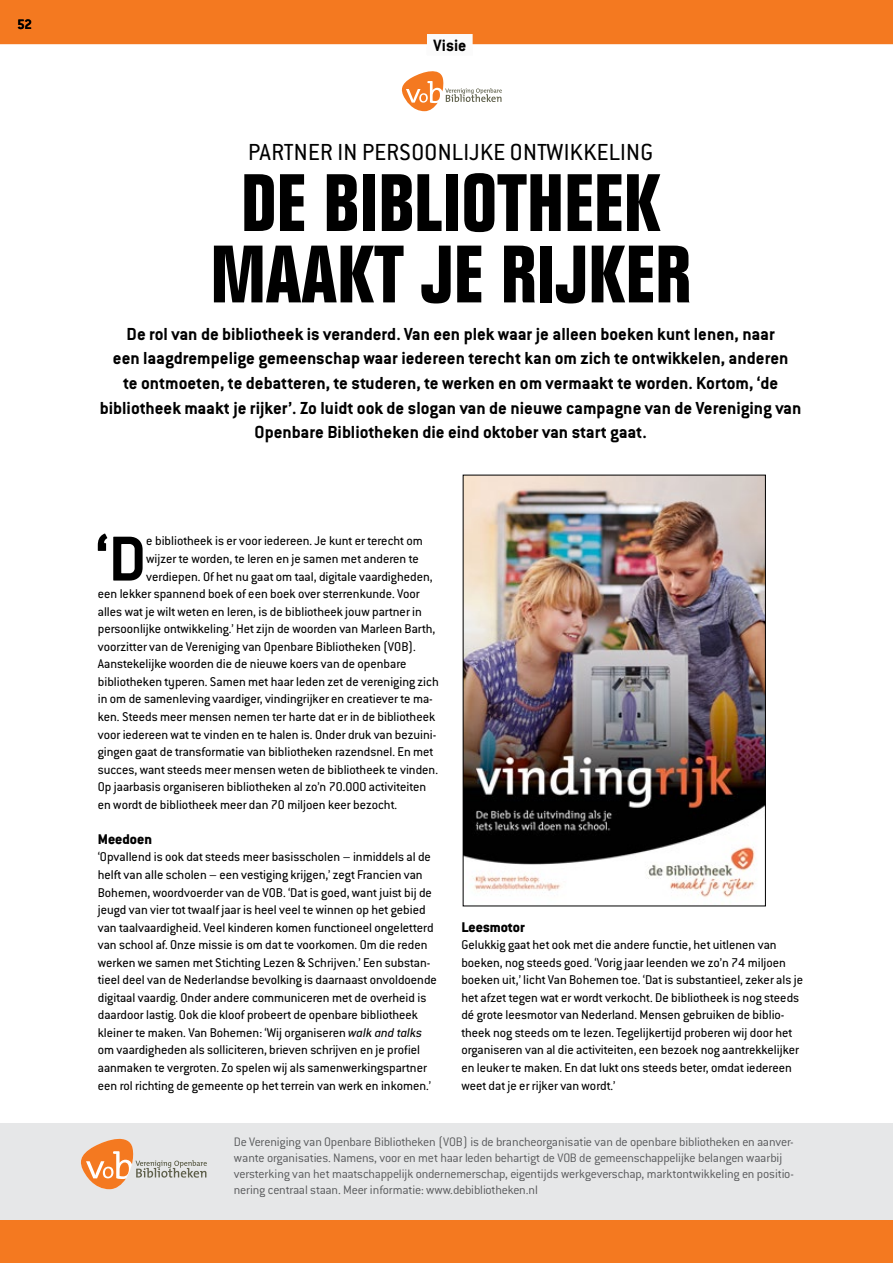
<style>
.page{position:relative;width:893px;height:1263px;background:#fff}
.page>*{position:absolute;margin:0;border:0;box-sizing:border-box;transform-origin:0 0}
.t1{font:700 condensed 79.5px/71.4px "Folio Std";color:#000;text-align:center}
.t2{font:700 69.6px "Conduit ITC";color:#000}
.t3{font:25.5px "Conduit ITC";letter-spacing:.015em;color:#000}
.t4{font:700 19.2px/24.6px "Conduit ITC";color:#000;text-align:center}
.t5{font:700 18px "Conduit ITC";letter-spacing:-.005em;color:#000}
.t6{font:700 15.45px "Conduit ITC Extra";color:#000}
.t7{font:700 15px "Conduit ITC";color:#000}
.t8{font:13.95px/17.5px "Conduit ITC";color:#000}
.t9{font:13.5px/16.2px "Conduit ITC Light";letter-spacing:-.015em;color:#58595b}
.s1{font-style:italic}
</style>
<div class="page">
<div style="left:0;top:1123px;width:893px;height:107px;background:#e6e7e8"></div>
<div style="left:0;top:1220px;width:893px;height:43px;background:#f47920"></div>
<img style="left:465px;top:477px;width:299px;height:421px">
<div style="left:463px;top:475px;width:303px;height:431px;border:1px solid #000"></div>
<svg style="left:401px;top:71px;width:101px;height:40px"></svg>
<svg style="left:80px;top:1138px;width:127px;height:51px"></svg>
<div style="left:105px;top:1168px;width:6px;height:9px;background:#f47920;border-radius:50%"></div>
<div style="left:0;top:0;width:893px;height:46px;background:#f47920"></div>
<hr style="left:0;top:44px;width:893px;height:3px;background:#fff">
<div style="left:427px;top:34px;width:46px;height:21px;background:#fbfbfb"></div>
<p class="t7" style="left:17px;top:15px;width:17px">52</p>
<p class="t5" style="left:433px;top:34px;width:34px">Visie</p>
<h3 class="t3" style="left:248px;top:136px;width:406px">PARTNER IN PERSOONLIJKE ONTWIKKELING</h3>
<h1 class="t1" style="left:211px;top:169px;width:482px">DE BIBLIOTHEEK<br>MAAKT JE RIJKER</h1>
<p class="t4" style="left:100px;top:321px;width:703px">De rol van de bibliotheek is veranderd. Van een plek waar je alleen boeken kunt lenen, naar<br>een laagdrempelige gemeenschap waar iedereen terecht kan om zich te ontwikkelen, anderen<br>te ontmoeten, te debatteren, te studeren, te werken en om vermaakt te worden. Kortom, ‘de bibliotheek maakt je rijker’. Zo luidt ook de slogan van de nieuwe campagne van de Vereniging van Openbare Bibliotheken die eind oktober van start gaat.</p>
<h2 class="t2" style="left:95px;top:517px;width:52px">‘D</h2>
<p class="t8" style="left:146px;top:532px;width:278px">e bibliotheek is er voor iedereen. Je kunt er terecht om</p>
<p class="t8" style="left:146px;top:549px;width:274px">wijzer te worden, te leren en je samen met anderen te</p>
<p class="t8" style="left:146px;top:567px;width:288px">verdiepen. Of het nu gaat om taal, digitale vaardigheden,</p>
<p class="t8" style="left:98px;top:585px;width:323px">een lekker spannend boek of een boek over sterrenkunde. Voor</p>
<p class="t8" style="left:98px;top:602px;width:326px">alles wat je wilt weten en leren, is de bibliotheek jouw partner in</p>
<p class="t8" style="left:98px;top:620px;width:339px">persoonlijke ontwikkeling.’ Het zijn de woorden van Marleen Barth,</p>
<p class="t8" style="left:98px;top:637px;width:320px">voorzitter van de Vereniging van Openbare Bibliotheken (VOB).</p>
<p class="t8" style="left:98px;top:655px;width:310px">Aanstekelijke woorden die de nieuwe koers van de openbare</p>
<p class="t8" style="left:98px;top:672px;width:342px">bibliotheken typeren. Samen met haar leden zet de vereniging zich</p>
<p class="t8" style="left:98px;top:690px;width:336px">in om de samenleving vaardiger, vindingrijker en creatiever te ma-</p>
<p class="t8" style="left:98px;top:707px;width:339px">ken. Steeds meer mensen nemen ter harte dat er in de bibliotheek</p>
<p class="t8" style="left:98px;top:725px;width:340px">voor iedereen wat te vinden en te halen is. Onder druk van bezuini-</p>
<p class="t8" style="left:98px;top:742px;width:337px">gingen gaat de transformatie van bibliotheken razendsnel. En met</p>
<p class="t8" style="left:98px;top:760px;width:342px">succes, want steeds meer mensen weten de bibliotheek te vinden.</p>
<p class="t8" style="left:98px;top:778px;width:330px">Op jaarbasis organiseren bibliotheken al zo’n 70.000 activiteiten</p>
<p class="t8" style="left:98px;top:795px;width:301px">en wordt de bibliotheek meer dan 70 miljoen keer bezocht.</p>
<p class="t6" style="left:98px;top:830px;width:56px">Meedoen</p>
<p class="t8" style="left:98px;top:848px;width:341px">‘Opvallend is ook dat steeds meer basisscholen – inmiddels al de helft van alle scholen – een vestiging krijgen,’ zegt Francien van Bohemen, woordvoerder van de VOB. ‘Dat is goed, want juist bij de jeugd van vier tot twaalf jaar is heel veel te winnen op het gebied van taalvaardigheid. Veel kinderen komen functioneel ongeletterd van school af. Onze missie is om dat te voorkomen. Om die reden werken we samen met Stichting Lezen &amp; Schrijven.’ Een substan&shy;tieel deel van de Nederlandse bevolking is daarnaast onvoldoende digitaal vaardig. Onder andere communiceren met de overheid is daardoor lastig. Ook die kloof probeert de openbare bibliotheek kleiner te maken. Van Bohemen: ‘Wij organiseren <span class="s1">walk and talks </span>om vaardigheden als solliciteren, brieven schrijven en je profiel aanmaken te vergroten. Zo spelen wij als samenwerkingspartner een rol richting de gemeente op het terrein van werk en inkomen.’</p>
<p class="t6" style="left:461px;top:917px;width:65px">Leesmotor</p>
<p class="t8" style="left:461px;top:936px;width:343px">Gelukkig gaat het ook met die andere functie, het uitlenen van boeken, nog steeds goed. ‘Vorig jaar leenden we zo’n 74 miljoen boeken uit,’ licht Van Bohemen toe. ‘Dat is substantieel, zeker als je het afzet tegen wat er wordt verkocht. De bibliotheek is nog steeds dé grote leesmotor van Nederland. Mensen gebruiken de biblio&shy;theek nog steeds om te lezen. Tegelijkertijd proberen wij door het organiseren van al die activiteiten, een bezoek nog aantrekkelijker en leuker te maken. En dat lukt ons steeds beter, omdat iedereen weet dat je er rijker van wordt.’</p>
<p class="t9" style="left:234px;top:1133px;width:562px">De Vereniging van Openbare Bibliotheken (VOB) is de brancheorganisatie van de openbare bibliotheken en aanver&shy;wante organisaties. Namens, voor en met haar leden behartigt de VOB de gemeenschappelijke belangen waarbij versterking van het maatschappelijk ondernemerschap, eigentijds werkgeverschap, marktontwikkeling en positio&shy;nering centraal staan. Meer informatie: www.debibliotheken.nl</p>
</div>
